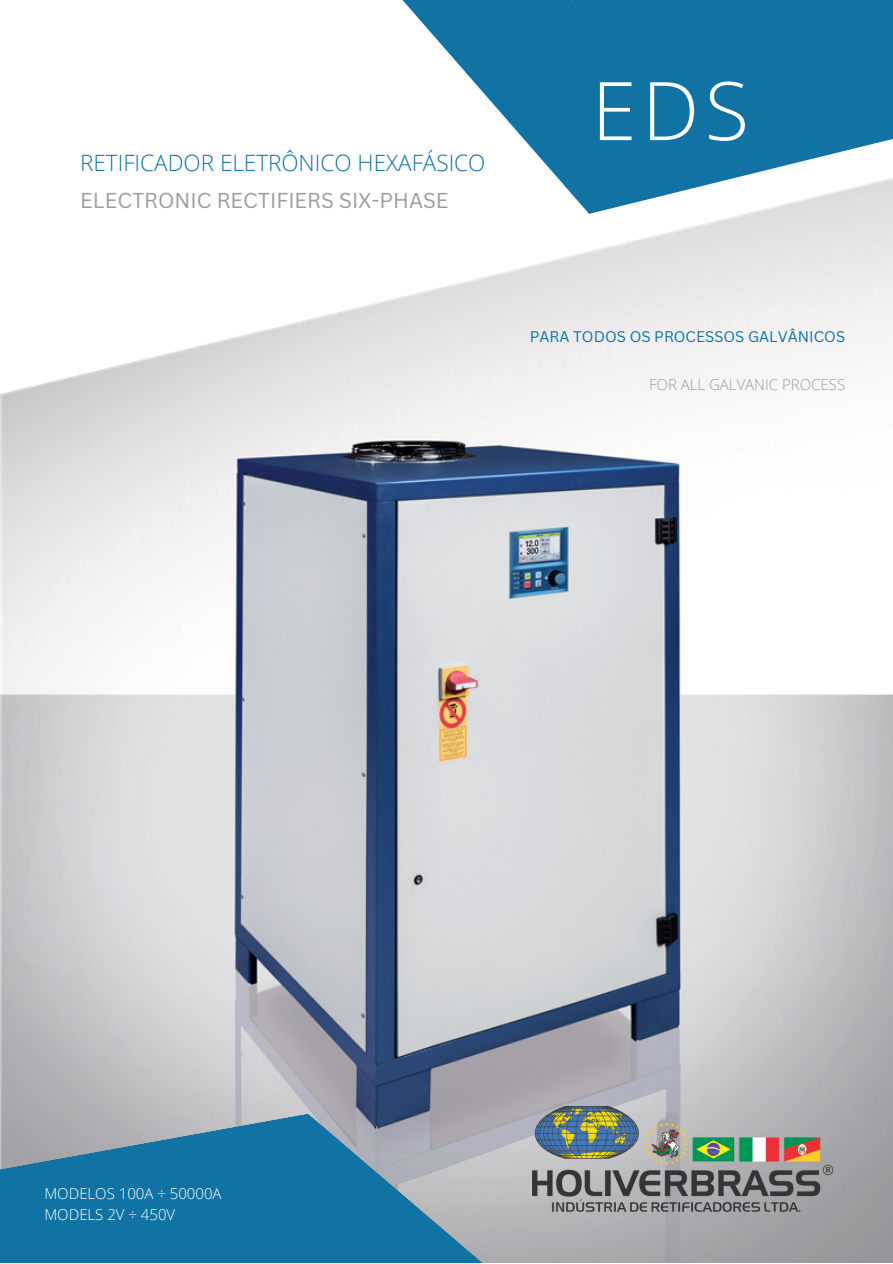
<style>
.page{position:relative;width:893px;height:1264px;background:#fff}
.page>*{position:absolute;margin:0;border:0;box-sizing:border-box;transform-origin:0 0}
.t1{font:300 81px "Open Sans";color:#fff}
.t2{font:300 22.5px "Open Sans";color:#1073a4}
.t3{font:21px "Canva Sans";color:#9c9c9f}
.t4{font:300 15px/20.2px "Open Sans";color:#fff}
.t5{font:15px "Canva Sans";color:#1073a4}
.t6{font:300 15px "Open Sans";color:#9c9c9f}
</style>
<div class="page">
<img style="left:0;top:214px;width:892px;height:1048px">
<svg style="left:685px;top:0;width:207px;height:214px;fill:#1073a4"></svg>
<svg style="left:402px;top:0;width:283px;height:214px;fill:#1073a4"></svg>
<svg style="left:0;top:1113px;width:207px;height:149px;background:#3781a7"></svg>
<svg style="left:207px;top:1113px;width:276px;height:149px;background:#4687aa"></svg>
<img style="left:532px;top:1106px;width:300px;height:105px">
<h2 class="t2" style="left:80px;top:147px;width:407px">RETIFICADOR ELETRÔNICO HEXAFÁSICO</h2>
<h3 class="t3" style="left:80px;top:186px;width:370px">ELECTRONIC RECTIFIERS SIX-PHASE</h3>
<h1 class="t1" style="left:591px;top:54px;width:159px">EDS</h1>
<p class="t5" style="left:529px;top:326px;width:317px">PARA TODOS OS PROCESSOS GALVÂNICOS</p>
<p class="t6" style="left:649px;top:374px;width:197px">FOR ALL GALVANIC PROCESS</p>
<p class="t4" style="left:44px;top:1183px;width:179px">MODELOS 100A ÷ 50000A<br>MODELS 2V ÷ 450V</p>
</div>
